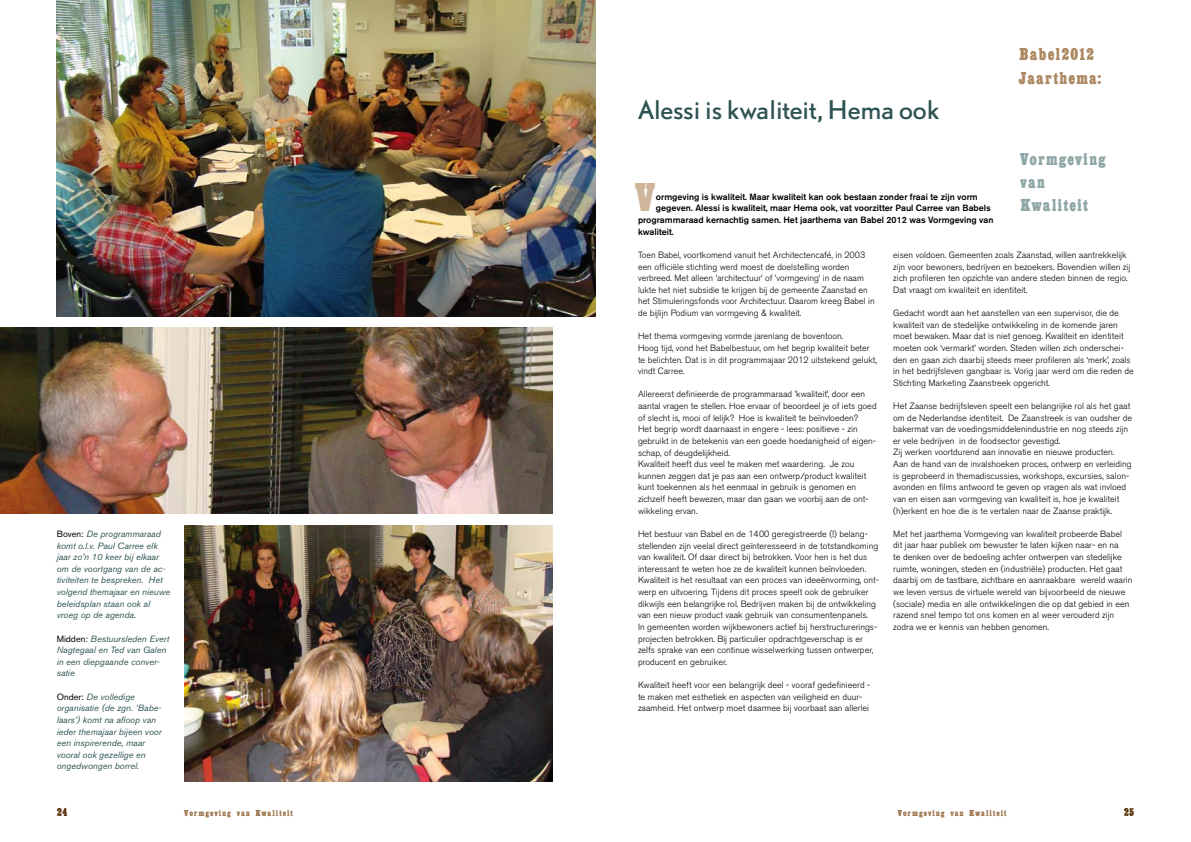
<style>
.page{position:relative;width:1191px;height:842px;background:#fff}
.page>*{position:absolute;margin:0;border:0;box-sizing:border-box;transform-origin:0 0}
.t1{font:700 42px "Egyptienne MN Condensed";color:#cfb59a}
.t2{font:24px "DTL Nobel T";letter-spacing:-.005em;color:#2d5352}
.t3{font:700 18px/23.2px "Egyptienne MN Condensed";letter-spacing:.05em;color:#8ea6a5}
.t4{font:700 18px/23.2px "Egyptienne MN Condensed";letter-spacing:.05em;color:#ad8862}
.t5{font:700 12px "Egyptienne MN Condensed";color:#572f08}
.t6{font:300 9px/11.6px "Akzidenz Grotesk BE";color:#000}
.t7{font:italic 9px/11.6px "Akzidenz Grotesk BE";color:#2d5352}
.t8{font:500 9px "Akzidenz Grotesk BE";color:#000}
.t9{font:700 9px "Egyptienne MN Condensed";letter-spacing:.1em;color:#9c744a}
.s1{font-style:normal;color:#000}
</style>
<div class="page">
<img style="left:57px;top:0;width:538px;height:316px">
<img style="left:184px;top:525px;width:369px;height:256px">
<img style="left:0;top:328px;width:553px;height:186px">
<p class="t7" style="left:57px;top:528px;width:115px"><span class="s1">Boven:</span> De programmaraad komt o.l.v. Paul Carree elk jaar zo’n 10 keer bij elkaar om de voortgang van de ac&shy;tiviteiten te bespreken. Het volgend themajaar en nieuwe beleidsplan staan ook al vroeg op de agenda.</p>
<p class="t7" style="left:57px;top:633px;width:114px"><span class="s1">Midden:</span> Bestuursleden Evert<br>Nagtegaal en Ted van Galen in een diepgaande conver&shy;satie</p>
<p class="t7" style="left:57px;top:691px;width:106px"><span class="s1">Onder:</span> De volledige organisatie (de zgn. ‘Babe&shy;laars’) komt na afloop van ieder themajaar bijeen voor een inspirerende, maar vooral ook gezellige en ongedwongen borrel.</p>
<h2 class="t2" style="left:638px;top:93px;width:302px">Alessi is kwaliteit, Hema ook</h2>
<h1 class="t1" style="left:635px;top:176px;width:21px">V</h1>
<p class="t8" style="left:656px;top:191px;width:323px">ormgeving is kwaliteit. Maar kwaliteit kan ook bestaan zonder fraai te zijn vorm</p>
<p class="t8" style="left:656px;top:203px;width:336px">gegeven. Alessi is kwaliteit, maar Hema ook, vat voorzitter Paul Carree van Babels</p>
<p class="t8" style="left:638px;top:214px;width:357px">programmaraad kernachtig samen. Het jaarthema van Babel 2012 was Vormgeving van</p>
<p class="t8" style="left:638px;top:226px;width:37px">kwaliteit.</p>
<h3 class="t4" style="left:1018px;top:43px;width:84px">Babel2012<br>Jaarthema:</h3>
<h3 class="t3" style="left:1020px;top:147px;width:88px">Vormgeving van<br>Kwaliteit</h3>
<p class="t6" style="left:638px;top:249px;width:238px">Toen Babel, voortkomend vanuit het Architectencafé, in 2003 een officiële stichting werd moest de doelstelling worden verbreed. Met alleen ’architectuur’ of ’vormgeving’ in de naam lukte het niet subsidie te krijgen bij de gemeente Zaanstad en het Stimuleringsfonds voor Architectuur. Daarom kreeg Babel in de bijlijn Podium van vormgeving &amp; kwaliteit.</p>
<p class="t6" style="left:638px;top:331px;width:240px">Het thema vormgeving vormde jarenlang de boventoon.<br>Hoog tijd, vond het Babelbestuur, om het begrip kwaliteit beter te belichten. Dat is in dit programmajaar 2012 uitstekend gelukt, vindt Carree.</p>
<p class="t6" style="left:638px;top:389px;width:240px">Allereerst definieerde de programmaraad ’kwaliteit’, door een aantal vragen te stellen. Hoe ervaar of beoordeel je of iets goed of slecht is, mooi of lelijk? Hoe is kwaliteit te beïnvloeden?<br>Het begrip wordt daarnaast in engere - lees: positieve - zin gebruikt in de betekenis van een goede hoedanigheid of eigen&shy;schap, of deugdelijkheid.<br>Kwaliteit heeft dus veel te maken met waardering. Je zou kunnen zeggen dat je pas aan een ontwerp/product kwaliteit kunt toekennen als het eenmaal in gebruik is genomen en zichzelf heeft bewezen, maar dan gaan we voorbij aan de ont&shy;wikkeling ervan.</p>
<p class="t6" style="left:638px;top:528px;width:242px">Het bestuur van Babel en de 1400 geregistreerde (!) belang&shy;stellenden zijn veelal direct geïnteresseerd in de totstandkoming van kwaliteit. Of daar direct bij betrokken. Voor hen is het dus interessant te weten hoe ze de kwaliteit kunnen beïnvloeden.<br>Kwaliteit is het resultaat van een proces van ideeënvorming, ont&shy;werp en uitvoering. Tijdens dit proces speelt ook de gebruiker dikwijls een belangrijke rol. Bedrijven maken bij de ontwikkeling van een nieuw product vaak gebruik van consumentenpanels.<br>In gemeenten worden wijkbewoners actief bij herstructurerings&shy;projecten betrokken. Bij particulier opdrachtgeverschap is er zelfs sprake van een continue wisselwerking tussen ontwerper, producent en gebruiker.</p>
<p class="t6" style="left:638px;top:679px;width:234px">Kwaliteit heeft voor een belangrijk deel - vooraf gedefinieerd - te maken met esthetiek en aspecten van veiligheid en duur&shy;zaamheid. Het ontwerp moet daarmee bij voorbaat aan allerlei</p>
<p class="t6" style="left:893px;top:249px;width:238px">eisen voldoen. Gemeenten zoals Zaanstad, willen aantrekkelijk zijn voor bewoners, bedrijven en bezoekers. Bovendien willen zij zich profileren ten opzichte van andere steden binnen de regio.<br>Dat vraagt om kwaliteit en identiteit.</p>
<p class="t6" style="left:893px;top:307px;width:242px">Gedacht wordt aan het aanstellen van een supervisor, die de kwaliteit van de stedelijke ontwikkeling in de komende jaren moet bewaken. Maar dat is niet genoeg. Kwaliteit en identiteit moeten ook ‘vermarkt’ worden. Steden willen zich onderschei&shy;den en gaan zich daarbij steeds meer profileren als ‘merk’, zoals in het bedrijfsleven gangbaar is. Vorig jaar werd om die reden de Stichting Marketing Zaanstreek opgericht.</p>
<p class="t6" style="left:893px;top:400px;width:240px">Het Zaanse bedrijfsleven speelt een belangrijke rol als het gaat om de Nederlandse identiteit. De Zaanstreek is van oudsher de bakermat van de voedingsmiddelenindustrie en nog steeds zijn er vele bedrijven in de foodsector gevestigd.<br>Zij werken voortdurend aan innovatie en nieuwe producten.<br>Aan de hand van de invalshoeken proces, ontwerp en verleiding is geprobeerd in themadiscussies, workshops, excursies, salon&shy;avonden en films antwoord te geven op vragen als wat invloed van en eisen aan vormgeving van kwaliteit is, hoe je kwaliteit (h)erkent en hoe die is te vertalen naar de Zaanse praktijk.</p>
<p class="t6" style="left:893px;top:528px;width:241px">Met het jaarthema Vormgeving van kwaliteit probeerde Babel dit jaar haar publiek om bewuster te laten kijken naar- en na<br>te denken over de bedoeling achter ontwerpen van stedelijke ruimte, woningen, steden en (industriële) producten. Het gaat daarbij om de tastbare, zichtbare en aanraakbare wereld waarin we leven versus de virtuele wereld van bijvoorbeeld de nieuwe (sociale) media en alle ontwikkelingen die op dat gebied in een razend snel tempo tot ons komen en al weer verouderd zijn zodra we er kennis van hebben genomen.</p>
<h3 class="t5" style="left:57px;top:806px;width:12px">24</h3>
<p class="t9" style="left:184px;top:808px;width:110px">Vormgeving van Kwaliteit</p>
<p class="t9" style="left:898px;top:808px;width:110px">Vormgeving van Kwaliteit</p>
<h3 class="t5" style="left:1123px;top:806px;width:12px">25</h3>
</div>
